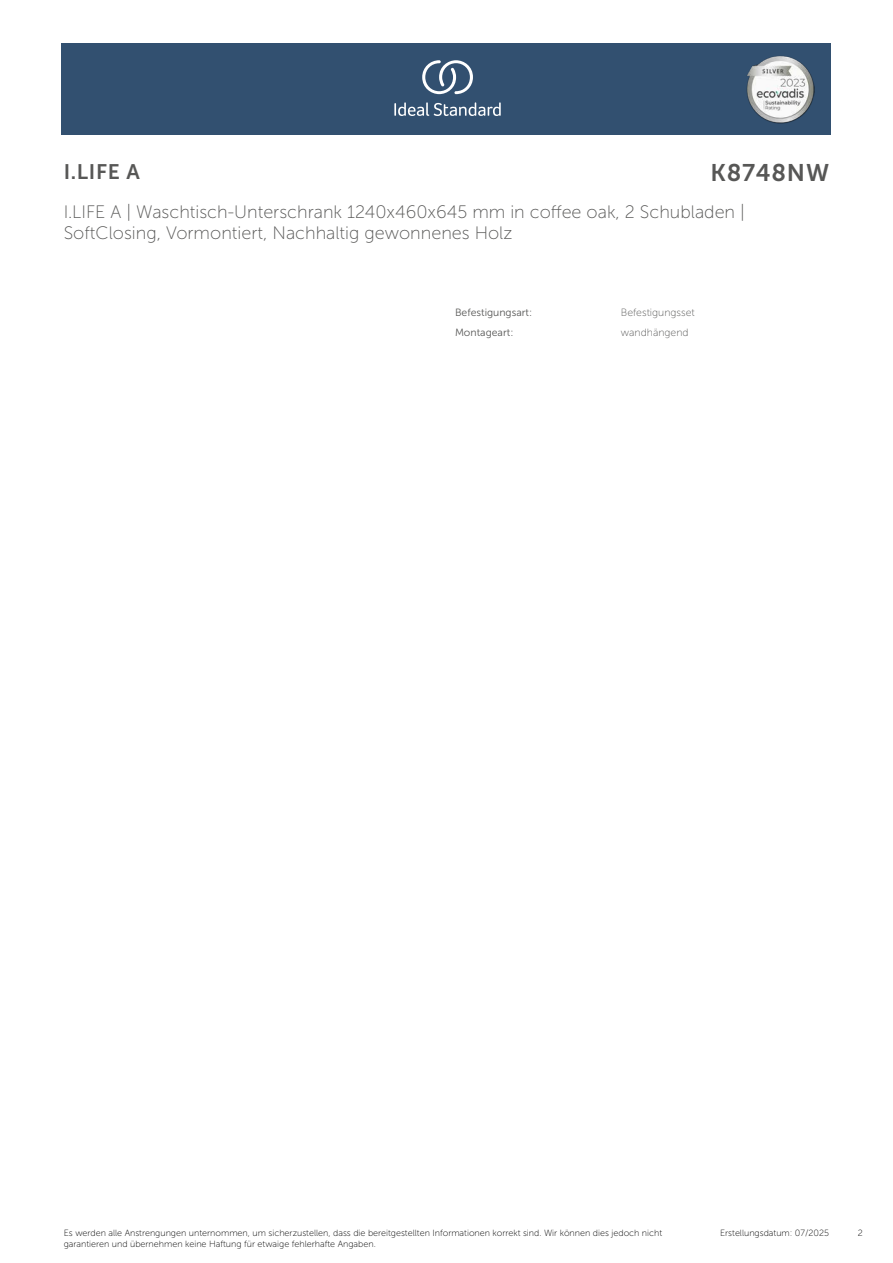
<style>
.page{position:relative;width:893px;height:1263px;background:#fff}
.page>*{position:absolute;margin:0;border:0;box-sizing:border-box;transform-origin:0 0}
.t1{font:24px "Museo Sans 700";letter-spacing:.035em;color:#575756}
.t2{font:21px "Museo Sans 700";color:#575756}
.t3{font:18px/21.6px "Museo Sans 100";color:#575756}
.head_general{font:10.5px "Museo Sans 300";color:#575756}
.value_general{font:10.5px "Museo Sans 100";color:#575756}
.t4{font:9px/10.8px "Museo Sans 100";color:#000}
</style>
<div class="page">
<div style="left:62px;top:43px;width:769px;height:91px;background:#325070"></div>
<svg style="left:394px;top:102px;width:107px;height:14px"></svg>
<svg style="left:422px;top:60px;width:51px;height:34px"></svg>
<img style="left:746px;top:56px;width:68px;height:67px">
<h2 class="t2" style="left:64px;top:160px;width:78px">I.LIFE A</h2>
<h1 class="t1" style="left:710px;top:160px;width:120px">K8748NW</h1>
<h3 class="t3" style="left:64px;top:201px;width:683px">I.LIFE A | Waschtisch-Unterschrank 1240x460x645 mm in coffee oak, 2 Schubladen |<br>SoftClosing, Vormontiert, Nachhaltig gewonnenes Holz</h3>
<h3 class="head_general" style="left:455px;top:307px;width:79px">Befestigungsart:</h3>
<p class="value_general" style="left:621px;top:307px;width:75px">Befestigungsset</p>
<h3 class="head_general" style="left:455px;top:326px;width:60px">Montageart:</h3>
<p class="value_general" style="left:621px;top:326px;width:69px">wandhängend</p>
<p class="t4" style="left:64px;top:1227px;width:600px">Es werden alle Anstrengungen unternommen, um sicherzustellen, dass die bereitgestellten Informationen korrekt sind. Wir können dies jedoch nicht garantieren und übernehmen keine Haftung für etwaige fehlerhafte Angaben.</p>
<p class="t4" style="left:720px;top:1227px;width:111px">Erstellungsdatum: 07/2025</p>
<p class="t4" style="left:858px;top:1227px;width:7px">2</p>
</div>
